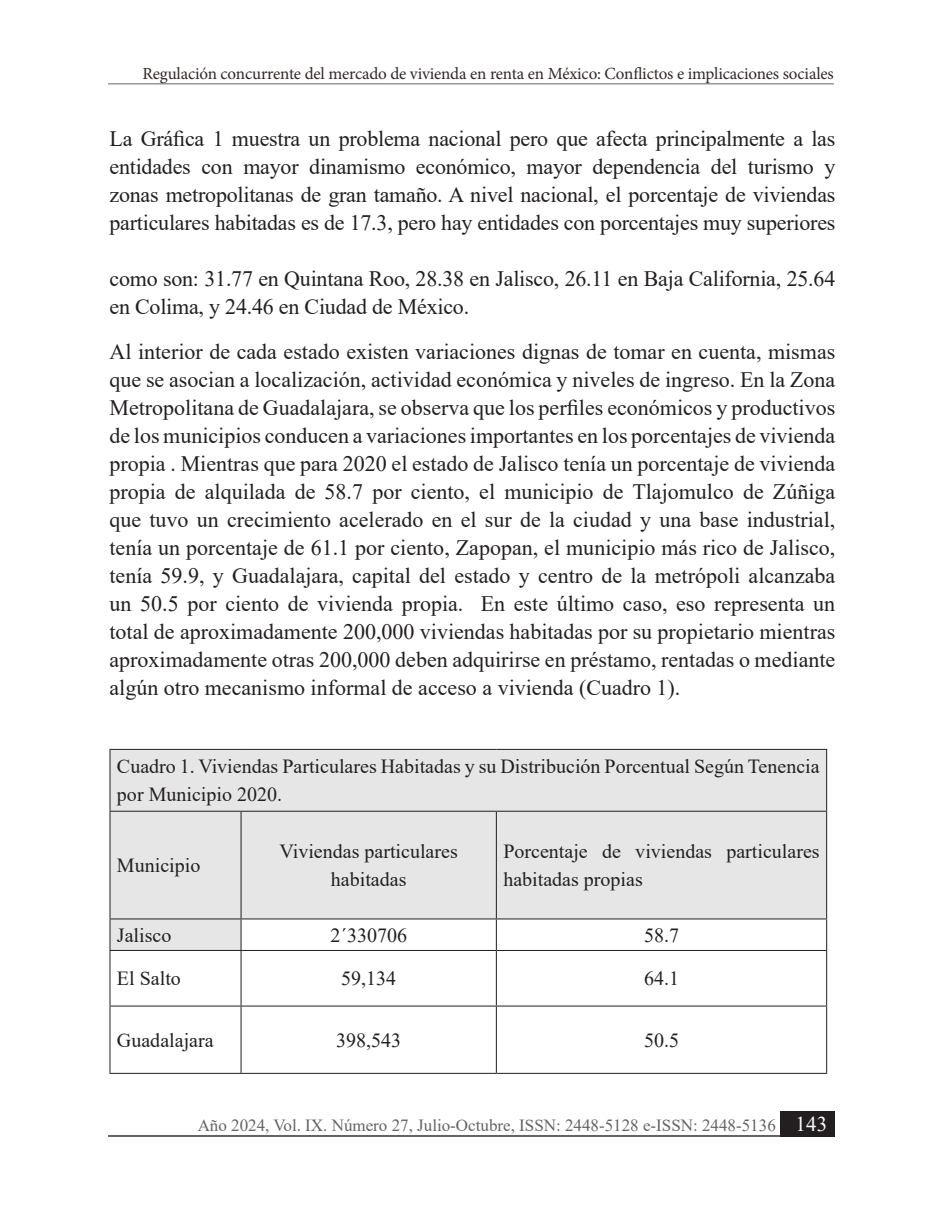
<style>
.page{position:relative;width:936px;height:1219px;background:#fff}
.page>*{position:absolute;margin:0;border:0;box-sizing:border-box;transform-origin:0 0}
.cuerpo_de_texto{font:22px/28px "Times New Roman";letter-spacing:-.01em;color:#231f20;text-align:justify}
.t1{font:21px "Times New Roman";color:#fff}
.cuerpo_de_texto-2{font:20px/28px "Times New Roman";color:#231f20}
.t2{font:17px "Minion Pro";letter-spacing:-.01em;color:#302a28}
.t3{font:17px "Times New Roman";color:#636366}
</style>
<div class="page">
<hr style="left:108px;top:1135px;width:725px;height:2px;background:#636366">
<div style="left:780px;top:1111px;width:54px;height:26px;background:#231f20"></div>
<hr style="left:108px;top:83px;width:725px;height:1px;background:#636366">
<svg style="left:110px;top:750px;width:716px;height:200px;background:#e8e7e7"></svg>
<svg style="left:110px;top:951px;width:130px;height:122px"></svg>
<hr style="left:109px;top:749px;width:132px;height:1px;background:#231f20">
<hr style="left:241px;top:749px;width:255px;height:1px;background:#231f20">
<hr style="left:496px;top:749px;width:331px;height:1px;background:#231f20">
<hr style="left:109px;top:811px;width:132px;height:1px;background:#231f20">
<hr style="left:241px;top:811px;width:255px;height:1px;background:#231f20">
<hr style="left:496px;top:811px;width:331px;height:1px;background:#231f20">
<hr style="left:109px;top:918px;width:132px;height:1px;background:#231f20">
<hr style="left:241px;top:918px;width:255px;height:1px;background:#231f20">
<hr style="left:496px;top:918px;width:331px;height:1px;background:#231f20">
<hr style="left:109px;top:950px;width:132px;height:1px;background:#231f20">
<hr style="left:241px;top:950px;width:255px;height:1px;background:#231f20">
<hr style="left:496px;top:950px;width:331px;height:1px;background:#231f20">
<hr style="left:109px;top:1005px;width:132px;height:1px;background:#231f20">
<hr style="left:241px;top:1005px;width:255px;height:1px;background:#231f20">
<hr style="left:496px;top:1005px;width:331px;height:1px;background:#231f20">
<hr style="left:109px;top:1073px;width:132px;height:1px;background:#231f20">
<hr style="left:241px;top:1073px;width:255px;height:1px;background:#231f20">
<hr style="left:496px;top:1073px;width:331px;height:1px;background:#231f20">
<hr style="left:109px;top:750px;width:1px;height:61px;background:#231f20">
<hr style="left:109px;top:812px;width:1px;height:106px;background:#231f20">
<hr style="left:109px;top:919px;width:1px;height:31px;background:#231f20">
<hr style="left:109px;top:951px;width:1px;height:54px;background:#231f20">
<hr style="left:109px;top:1006px;width:1px;height:67px;background:#231f20">
<hr style="left:826px;top:750px;width:1px;height:61px;background:#231f20">
<hr style="left:240px;top:812px;width:1px;height:106px;background:#231f20">
<hr style="left:496px;top:812px;width:1px;height:106px;background:#231f20">
<hr style="left:826px;top:812px;width:1px;height:106px;background:#231f20">
<hr style="left:240px;top:919px;width:1px;height:31px;background:#231f20">
<hr style="left:496px;top:919px;width:1px;height:31px;background:#231f20">
<hr style="left:826px;top:919px;width:1px;height:31px;background:#231f20">
<hr style="left:240px;top:951px;width:1px;height:54px;background:#231f20">
<hr style="left:496px;top:951px;width:1px;height:54px;background:#231f20">
<hr style="left:826px;top:951px;width:1px;height:54px;background:#231f20">
<hr style="left:240px;top:1006px;width:1px;height:67px;background:#231f20">
<hr style="left:496px;top:1006px;width:1px;height:67px;background:#231f20">
<hr style="left:826px;top:1006px;width:1px;height:67px;background:#231f20">
<p class="t2" style="left:142px;top:62px;width:693px">Regulación concurrente del mercado de vivienda en renta en México: Conflictos e implicaciones sociales</p>
<p class="cuerpo_de_texto" style="left:109px;top:124px;width:727px">La Gráfica 1 muestra un problema nacional pero que afecta principalmente a las entidades con mayor dinamismo económico, mayor dependencia del turismo y zonas metropolitanas de gran tamaño. A nivel nacional, el porcentaje de viviendas particulares habitadas es de 17.3, pero hay entidades con porcentajes muy superiores</p>
<p class="cuerpo_de_texto" style="left:109px;top:264px;width:727px">como son: 31.77 en Quintana Roo, 28.38 en Jalisco, 26.11 en Baja California, 25.64 en Colima, y 24.46 en Ciudad de México.</p>
<p class="cuerpo_de_texto" style="left:109px;top:337px;width:727px">Al interior de cada estado existen variaciones dignas de tomar en cuenta, mismas que se asocian a localización, actividad económica y niveles de ingreso. En la Zona Metropolitana de Guadalajara, se observa que los perfiles económicos y productivos de los municipios conducen a variaciones importantes en los porcentajes de vivienda propia . Mientras que para 2020 el estado de Jalisco tenía un porcentaje de vivienda propia de alquilada de 58.7 por ciento, el municipio de Tlajomulco de Zúñiga que tuvo un crecimiento acelerado en el sur de la ciudad y una base industrial, tenía un porcentaje de 61.1 por ciento, Zapopan, el municipio más rico de Jalisco, tenía 59.9, y Guadalajara, capital del estado y centro de la metrópoli alcanzaba un 50.5 por ciento de vivienda propia. En este último caso, eso representa un total de aproximadamente 200,000 viviendas habitadas por su propietario mientras aproximadamente otras 200,000 deben adquirirse en préstamo, rentadas o mediante algún otro mecanismo informal de acceso a vivienda (Cuadro 1).</p>
<p class="cuerpo_de_texto-2" style="left:117px;top:752px;width:704px">Cuadro 1. Viviendas Particulares Habitadas y su Distribución Porcentual Según Tenencia por Municipio 2020.</p>
<p class="cuerpo_de_texto-2" style="left:117px;top:851px;width:85px">Municipio</p>
<p class="cuerpo_de_texto-2" style="left:279px;top:837px;width:180px;text-align:center">Viviendas particulares habitadas</p>
<p class="cuerpo_de_texto-2" style="left:503px;top:837px;width:318px">Porcentaje de viviendas particulares habitadas propias</p>
<p class="cuerpo_de_texto-2" style="left:117px;top:920px;width:56px">Jalisco</p>
<p class="cuerpo_de_texto-2" style="left:330px;top:920px;width:78px">2´330706</p>
<p class="cuerpo_de_texto-2" style="left:644px;top:920px;width:36px">58.7</p>
<p class="cuerpo_de_texto-2" style="left:117px;top:964px;width:65px">El Salto</p>
<p class="cuerpo_de_texto-2" style="left:341px;top:964px;width:56px">59,134</p>
<p class="cuerpo_de_texto-2" style="left:644px;top:964px;width:36px">64.1</p>
<p class="cuerpo_de_texto-2" style="left:117px;top:1025px;width:98px">Guadalajara</p>
<p class="cuerpo_de_texto-2" style="left:336px;top:1025px;width:66px">398,543</p>
<p class="cuerpo_de_texto-2" style="left:644px;top:1025px;width:36px">50.5</p>
<p class="t3" style="left:198px;top:1113px;width:579px">Año 2024, Vol. IX. Número 27, Julio-Octubre, ISSN: 2448-5128 e-ISSN: 2448-5136</p>
<p class="t1" style="left:795px;top:1109px;width:33px">143</p>
</div>
